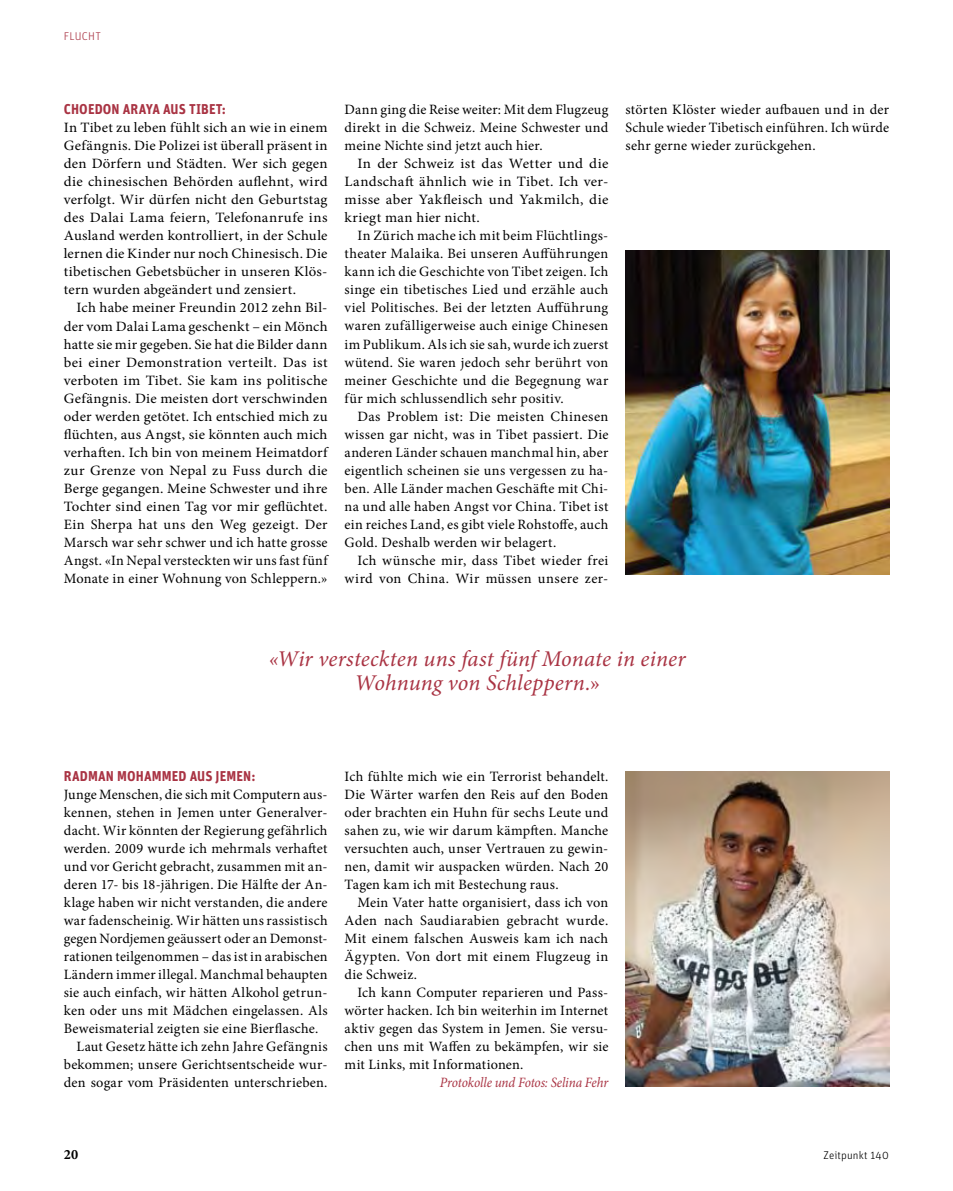
<style>
.page{position:relative;width:953px;height:1191px;background:#fff}
.page>*{position:absolute;margin:0;border:0;box-sizing:border-box;transform-origin:0 0}
.t1{font:italic 22.5px/24px "Minion Pro";letter-spacing:.005em;color:#a93343;text-align:center}
.t2{font:14.25px/18px "Minion Pro";letter-spacing:.015em;color:#000;text-align:justify}
.t3{font:14.25px/18px "Minion Pro";letter-spacing:.015em;color:#000;text-align:justify;scale:1.04 1}
.t4{font:14.25px/18px "Minion Pro";letter-spacing:.015em;color:#000;text-align:justify;scale:1.05 1}
.t5{font:700 14.25px "Unit OT";letter-spacing:.01em;color:#a93343;scale:.93 1}
.t6{font:italic 14.25px "Minion Pro";letter-spacing:-.01em;color:#a93343;scale:.93 1}
.t7{font:700 14.25px "Minion Pro";color:#000}
.t8{font:300 11.25px "Unit OT";letter-spacing:.015em;color:#000}
.t9{font:300 11.25px "Unit OT";letter-spacing:.02em;color:#a93343}
.s1{font-style:normal}
</style>
<div class="page">
<img style="left:625px;top:251px;width:264px;height:323px">
<img style="left:625px;top:771px;width:264px;height:315px">
<p class="t9" style="left:64px;top:29px;width:39px">FLUCHT</p>
<p class="t5" style="left:64px;top:100px;width:176px">CHOEDON ARAYA AUS TIBET:</p>
<p class="t3" style="left:64px;top:119px;width:255px">In Tibet zu leben fühlt sich an wie in einem Gefängnis. Die Polizei ist überall präsent in den Dörfern und Städten. Wer sich gegen die chinesischen Behörden auflehnt, wird verfolgt. Wir dürfen nicht den Geburtstag des Dalai Lama feiern, Telefonanrufe ins Ausland werden kontrolliert, in der Schule lernen die Kinder nur noch Chinesisch. Die tibetischen Gebetsbücher in unseren Klös&shy;tern wurden abgeändert und zensiert.</p>
<p class="t3" style="left:64px;top:299px;width:255px;text-indent:13px">Ich habe meiner Freundin 2012 zehn Bil&shy;der vom Dalai Lama geschenkt – ein Mönch hatte sie mir gegeben. Sie hat die Bilder dann bei einer Demonstration verteilt. Das ist verboten im Tibet. Sie kam ins politische Gefängnis. Die meisten dort verschwinden oder werden getötet. Ich entschied mich zu flüchten, aus Angst, sie könnten auch mich verhaften. Ich bin von meinem Heimatdorf zur Grenze von Nepal zu Fuss durch die Berge gegangen. Meine Schwester und ihre Tochter sind einen Tag vor mir geflüchtet.<br>Ein Sherpa hat uns den Weg gezeigt. Der Marsch war sehr schwer und ich hatte grosse Angst. «In Nepal versteckten wir uns fast fünf Monate in einer Wohnung von Schleppern.»</p>
<p class="t2" style="left:344px;top:101px;width:265px">Dann ging die Reise weiter: Mit dem Flugzeug direkt in die Schweiz. Meine Schwester und meine Nichte sind jetzt auch hier.</p>
<p class="t4" style="left:344px;top:155px;width:253px;text-indent:13px">In der Schweiz ist das Wetter und die Landschaft ähnlich wie in Tibet. Ich ver&shy;misse aber Yakfleisch und Yakmilch, die kriegt man hier nicht.</p>
<p class="t2" style="left:344px;top:227px;width:265px;text-indent:13px">In Zürich mache ich mit beim Flüchtlings&shy;theater Malaika. Bei unseren Aufführungen kann ich die Geschichte von Tibet zeigen. Ich singe ein tibetisches Lied und erzähle auch viel Politisches. Bei der letzten Aufführung waren zufälligerweise auch einige Chinesen im Publikum. Als ich sie sah, wurde ich zuerst wütend. Sie waren jedoch sehr berührt von meiner Geschichte und die Begegnung war für mich schlussendlich sehr positiv.</p>
<p class="t2" style="left:344px;top:407px;width:265px;text-indent:13px">Das Problem ist: Die meisten Chinesen wissen gar nicht, was in Tibet passiert. Die anderen Länder schauen manchmal hin, aber eigentlich scheinen sie uns vergessen zu ha&shy;ben. Alle Länder machen Geschäfte mit Chi&shy;na und alle haben Angst vor China. Tibet ist ein reiches Land, es gibt viele Rohstoffe, auch Gold. Deshalb werden wir belagert.</p>
<p class="t2" style="left:344px;top:551px;width:265px;text-align:right">Ich wünsche mir, dass Tibet wieder frei wird von China. Wir müssen unsere zer-</p>
<p class="t2" style="left:625px;top:101px;width:265px">störten Klöster wieder aufbauen und in der Schule wieder Tibetisch einführen. Ich würde sehr gerne wieder zurückgehen.</p>
<h1 class="t1" style="left:269px;top:647px;width:418px">«Wir versteckten uns fast fünf Monate in einer<br>Wohnung von Schleppern.<span class="s1">»</span></h1>
<p class="t5" style="left:64px;top:766px;width:208px">RADMAN MOHAMMED AUS JEMEN:</p>
<p class="t2" style="left:64px;top:785px;width:265px">Junge Menschen, die sich mit Computern aus-</p>
<p class="t2" style="left:64px;top:803px;width:265px">kennen, stehen in Jemen unter Generalver-</p>
<p class="t2" style="left:64px;top:821px;width:265px">dacht. Wir könnten der Regierung gefährlich</p>
<p class="t2" style="left:64px;top:839px;width:265px">werden. 2009 wurde ich mehrmals verhaftet</p>
<p class="t2" style="left:64px;top:857px;width:265px">und vor Gericht gebracht, zusammen mit an-</p>
<p class="t2" style="left:64px;top:875px;width:265px">deren 17- bis 18-jährigen. Die Hälfte der An-</p>
<p class="t2" style="left:64px;top:893px;width:265px">klage haben wir nicht verstanden, die andere</p>
<p class="t2" style="left:64px;top:911px;width:265px">war fadenscheinig. Wir hätten uns rassistisch</p>
<p class="t2" style="left:64px;top:929px;width:265px">gegen Nordjemen geäussert oder an Demonst-</p>
<p class="t2" style="left:64px;top:947px;width:265px">rationen teilgenommen – das ist in arabischen</p>
<p class="t2" style="left:64px;top:965px;width:265px">Ländern immer illegal. Manchmal behaupten</p>
<p class="t2" style="left:64px;top:983px;width:265px">sie auch einfach, wir hätten Alkohol getrun-</p>
<p class="t2" style="left:64px;top:1001px;width:265px">ken oder uns mit Mädchen eingelassen. Als</p>
<p class="t2" style="left:64px;top:1019px;width:256px">Beweismaterial zeigten sie eine Bierflasche.</p>
<p class="t2" style="left:77px;top:1037px;width:252px">Laut Gesetz hätte ich zehn Jahre Gefängnis</p>
<p class="t2" style="left:64px;top:1055px;width:265px">bekommen; unsere Gerichtsentscheide wur-</p>
<p class="t2" style="left:64px;top:1073px;width:265px">den sogar vom Präsidenten unterschrieben.</p>
<p class="t2" style="left:344px;top:767px;width:265px">Ich fühlte mich wie ein Terrorist behandelt.<br>Die Wärter warfen den Reis auf den Boden oder brachten ein Huhn für sechs Leute und sahen zu, wie wir darum kämpften. Manche versuchten auch, unser Vertrauen zu gewin&shy;nen, damit wir auspacken würden. Nach 20<br>Tagen kam ich mit Bestechung raus.</p>
<p class="t2" style="left:344px;top:893px;width:265px;text-indent:13px">Mein Vater hatte organisiert, dass ich von Aden nach Saudiarabien gebracht wurde.<br>Mit einem falschen Ausweis kam ich nach Ägypten. Von dort mit einem Flugzeug in die Schweiz.</p>
<p class="t2" style="left:344px;top:983px;width:265px;text-indent:13px">Ich kann Computer reparieren und Pass&shy;wörter hacken. Ich bin weiterhin im Internet aktiv gegen das System in Jemen. Sie versu&shy;chen uns mit Waffen zu bekämpfen, wir sie mit Links, mit Informationen.</p>
<p class="t6" style="left:440px;top:1072px;width:182px">Protokolle und Fotos: Selina Fehr</p>
<p class="t7" style="left:64px;top:1144px;width:16px">20</p>
<p class="t8" style="left:823px;top:1148px;width:67px">Zeitpunkt 140</p>
</div>
